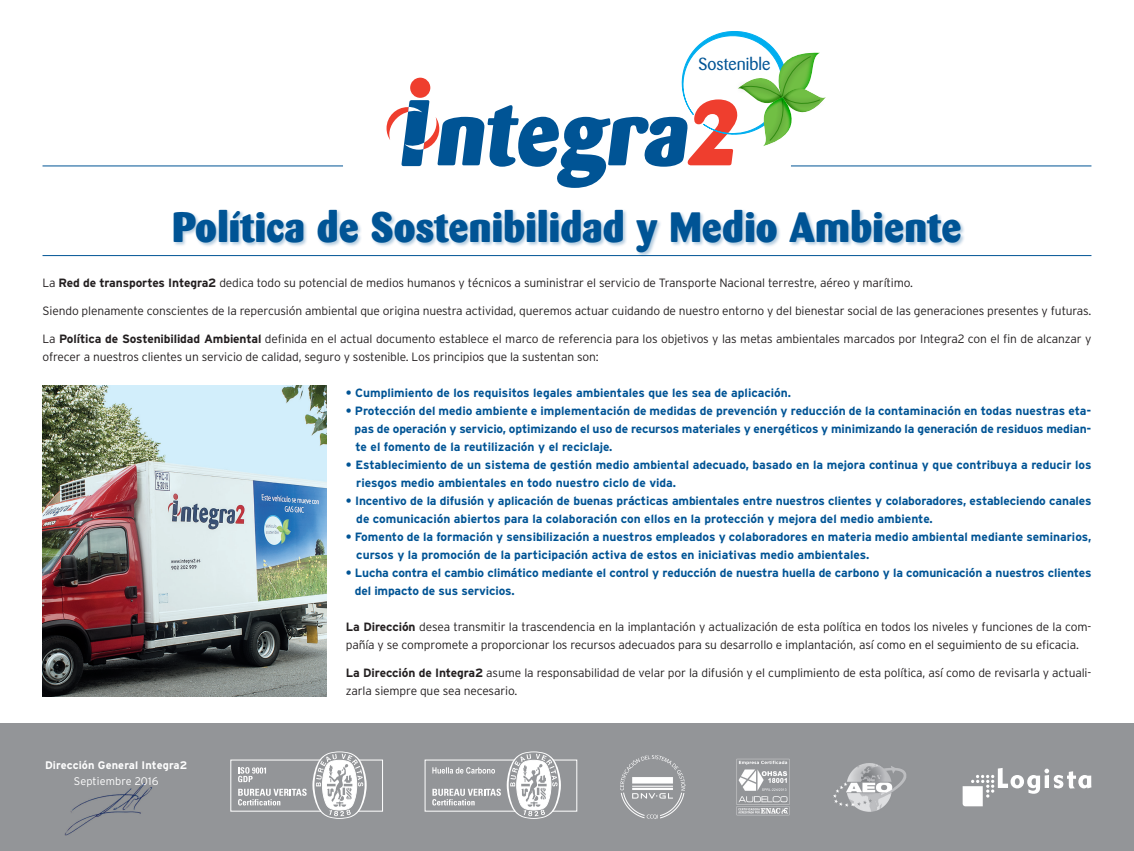
<style>
.page{position:relative;width:1134px;height:851px;background:#fff}
.page>*{position:absolute;margin:0;border:0;box-sizing:border-box;transform-origin:0 0}
.t1{font:800 42px "Barmeno";letter-spacing:.005em;color:#005495}
.t2{font:17.3px "Barmeno";color:#005495}
.t3{font:700 12px/18px "Interstate";color:#005495}
.t4{font:300 12px/18px "Interstate";letter-spacing:-.01em;color:#231f20}
.t5{font:700 11px "Interstate";letter-spacing:.01em;color:#fff}
.t6{font:300 11px "Interstate";letter-spacing:.01em;color:#fff}
.s1{font-weight:700}
</style>
<div class="page">
<svg style="left:387px;top:31px;width:446px;height:157px"></svg>
<div style="left:173px;top:209px;width:792px;height:48px;background:#005495;opacity:.3"></div>
<hr style="left:43px;top:255px;width:1048px;height:1px;background:#005495">
<hr style="left:43px;top:165px;width:300px;height:1px;background:#005495">
<hr style="left:791px;top:165px;width:300px;height:1px;background:#005495">
<img style="left:43px;top:386px;width:283px;height:310px">
<div style="left:0;top:723px;width:1134px;height:127px;background:#939598"></div>
<svg style="left:963px;top:768px;width:128px;height:38px"></svg>
<div style="left:230px;top:759px;width:153px;height:52px;background:#939598;border:1px solid #fff"></div>
<svg style="left:238px;top:751px;width:129px;height:67px"></svg>
<img style="left:833px;top:763px;width:74px;height:48px">
<img style="left:737px;top:758px;width:53px;height:57px">
<img style="left:621px;top:755px;width:65px;height:63px">
<div style="left:425px;top:759px;width:152px;height:52px;background:#939598;border:1px solid #fff"></div>
<svg style="left:432px;top:788px;width:69px;height:17px"></svg>
<svg style="left:507px;top:751px;width:54px;height:67px"></svg>
<svg style="left:432px;top:767px;width:63px;height:6px"></svg>
<img style="left:64px;top:782px;width:88px;height:54px">
<h2 class="t2" style="left:698px;top:54px;width:73px">Sostenible</h2>
<h1 class="t1" style="left:172px;top:201px;width:791px">Política de Sostenibilidad y Medio Ambiente</h1>
<p class="t4" style="left:43px;top:273px;width:872px">La <span class="s1">Red de transportes Integra2</span> dedica todo su potencial de medios humanos y técnicos a suministrar el servicio de Transporte Nacional terrestre, aéreo y marítimo.</p>
<p class="t4" style="left:43px;top:301px;width:1050px">Siendo plenamente conscientes de la repercusión ambiental que origina nuestra actividad, queremos actuar cuidando de nuestro entorno y del bienestar social de las generaciones presentes y futuras.</p>
<p class="t4" style="left:43px;top:329px;width:1050px">La <span class="s1">Política de Sostenibilidad Ambiental</span> definida en el actual documento establece el marco de referencia para los objetivos y las metas ambientales marcados por Integra2 con el fin de alcanzar y ofrecer a nuestros clientes un servicio de calidad, seguro y sostenible. Los principios que la sustentan son:</p>
<p class="t3" style="left:346px;top:383px;width:447px">• Cumplimiento de los requisitos legales ambientales que les sea de aplicación.</p>
<p class="t3" style="left:355px;top:401px;width:738px;text-align:justify;text-indent:-9px">• Protección del medio ambiente e implementación de medidas de prevención y reducción de la contaminación en todas nuestras eta&shy;pas de operación y servicio, optimizando el uso de recursos materiales y energéticos y minimizando la generación de residuos median&shy;te el fomento de la reutilización y el reciclaje.</p>
<p class="t3" style="left:356px;top:455px;width:737px;text-indent:-10px">• Establecimiento de un sistema de gestión medio ambiental adecuado, basado en la mejora continua y que contribuya a reducir los riesgos medio ambientales en todo nuestro ciclo de vida.</p>
<p class="t3" style="left:356px;top:491px;width:737px;text-indent:-10px">• Incentivo de la difusión y aplicación de buenas prácticas ambientales entre nuestros clientes y colaboradores, estableciendo canales de comunicación abiertos para la colaboración con ellos en la protección y mejora del medio ambiente.</p>
<p class="t3" style="left:356px;top:527px;width:737px;text-indent:-10px">• Fomento de la formación y sensibilización a nuestros empleados y colaboradores en materia medio ambiental mediante seminarios, cursos y la promoción de la participación activa de estos en iniciativas medio ambientales.</p>
<p class="t3" style="left:355px;top:563px;width:738px;text-indent:-9px">• Lucha contra el cambio climático mediante el control y reducción de nuestra huella de carbono y la comunicación a nuestros clientes del impacto de sus servicios.</p>
<p class="t4" style="left:346px;top:617px;width:747px"><span class="s1">La Dirección</span> desea transmitir la trascendencia en la implantación y actualización de esta política en todos los niveles y funciones de la com&shy;pañía y se compromete a proporcionar los recursos adecuados para su desarrollo e implantación, así como en el seguimiento de su eficacia.</p>
<p class="t4" style="left:346px;top:663px;width:747px"><span class="s1">La Dirección de Integra2</span> asume la responsabilidad de velar por la difusión y el cumplimiento de esta política, así como de revisarla y actuali&shy;zarla siempre que sea necesario.</p>
<p class="t5" style="left:45px;top:759px;width:144px">Dirección General Integra2</p>
<p class="t6" style="left:74px;top:775px;width:86px">Septiembre 2016</p>
</div>
